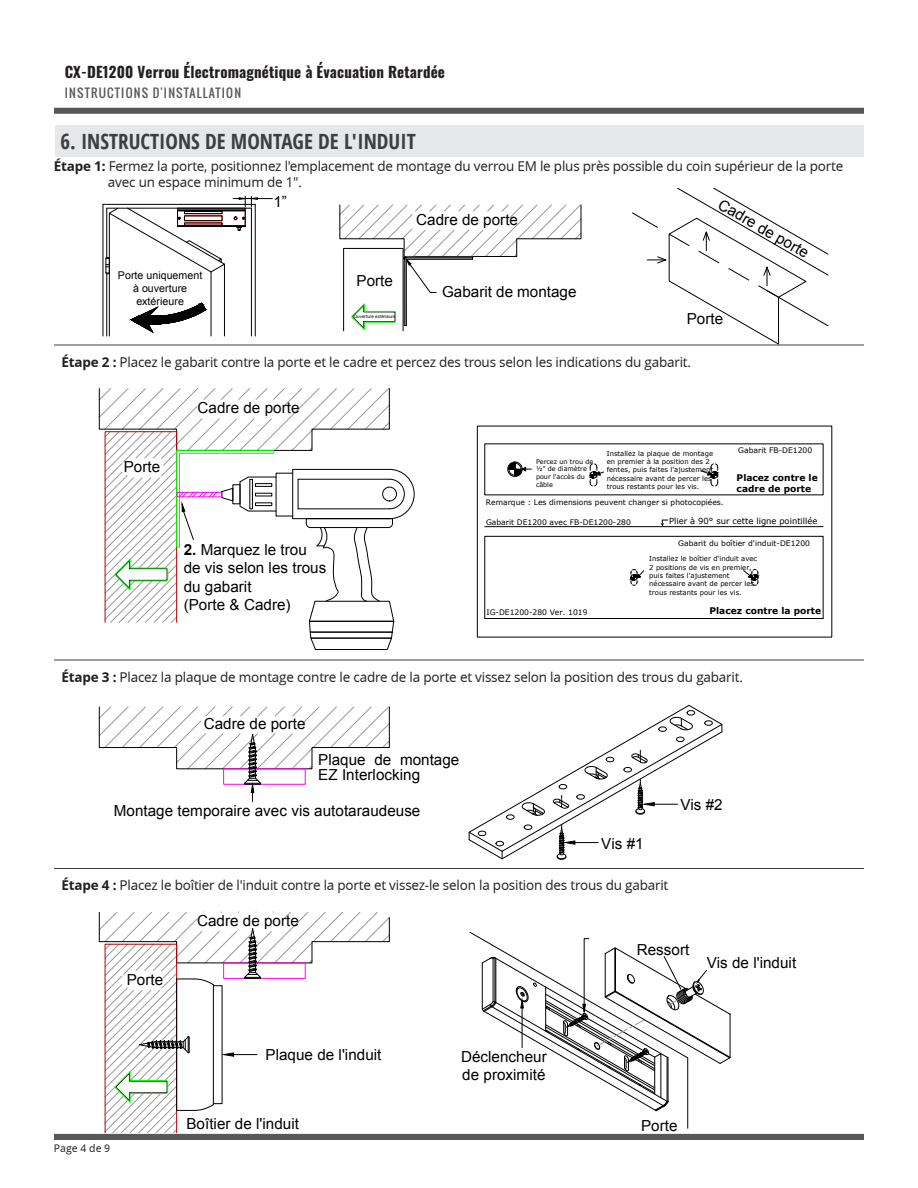
<style>
.page{position:relative;width:918px;height:1188px;background:#fff}
.page>*{position:absolute;margin:0;border:0;box-sizing:border-box;transform-origin:0 0}
._2018_-_H1_-Title_Align_Left{font:700 condensed 21px "Open Sans";color:#3e3e3f}
.t1{font:15.15px/18.3px "Arial";color:#000}
._2018-H1a_Aligh_Left-Inst_Instructions_Bl{font:700 15px "Oswald";letter-spacing:.01em;color:#231f20}
._2018_-_Numbered_List{font:13.5px/16.2px "Open Sans";letter-spacing:-.015em;color:#231f20}
._2018-H1a_Aligh_Left-Inst_Instructions_Gr{font:12px "Oswald";letter-spacing:.1em;color:#57585a}
.t2{font:10.65px/12.8px "Arial";letter-spacing:.005em;color:#000;text-align:center}
._2018_-_page___align_left{font:10.5px "Open Sans";color:#231f20}
.t3{font:700 9.15px/10.9px "Verdana";color:#000}
.t4{font:8.4px "Verdana";color:#000}
.t5{font:7.65px "Verdana";color:#000}
.t6{font:6.9px/8.4px "Verdana";color:#000}
.t7{font:6.45px/7.8px "Verdana";color:#000}
.t8{font:4.5px "Arial";color:#000}
.s1{font-weight:700}
</style>
<div class="page">
<div style="left:54px;top:1134px;width:810px;height:6px;background:#57585a"></div>
<div style="left:54px;top:108px;width:810px;height:6px;background:#57585a"></div>
<div style="left:55px;top:125px;width:809px;height:32px;background:#e6e7e9"></div>
<hr style="left:103px;top:204px;width:152px;height:1px;background:#000">
<hr style="left:103px;top:204px;width:1px;height:132px;background:#000">
<svg style="left:339px;top:204px;width:243px;height:127px"></svg>
<svg style="left:632px;top:188px;width:197px;height:157px"></svg>
<svg style="left:105px;top:196px;width:167px;height:141px"></svg>
<svg style="left:99px;top:388px;width:316px;height:262px"></svg>
<svg style="left:99px;top:706px;width:291px;height:96px"></svg>
<hr style="left:687px;top:1058px;width:1px;height:70px;background:#000">
<svg style="left:469px;top:705px;width:253px;height:155px"></svg>
<svg style="left:469px;top:932px;width:262px;height:179px"></svg>
<hr style="left:522px;top:1008px;width:1px;height:40px;background:#000">
<div style="left:507px;top:462px;width:16px;height:15px;border:1px solid #000;border-radius:50%"></div>
<hr style="left:485px;top:526px;width:338px;height:1px;background:#000">
<div style="left:484px;top:536px;width:339px;height:83px;border:1px solid #000"></div>
<svg style="left:508px;top:463px;width:23px;height:13px"></svg>
<svg style="left:700px;top:463px;width:18px;height:24px"></svg>
<svg style="left:661px;top:520px;width:7px;height:6px"></svg>
<svg style="left:590px;top:463px;width:14px;height:24px"></svg>
<svg style="left:630px;top:569px;width:15px;height:17px"></svg>
<svg style="left:743px;top:569px;width:16px;height:17px"></svg>
<svg style="left:99px;top:911px;width:291px;height:221px"></svg>
<hr style="left:54px;top:345px;width:810px;height:1px;background:#3e3e3f">
<hr style="left:54px;top:660px;width:810px;height:1px;background:#3e3e3f">
<hr style="left:54px;top:868px;width:810px;height:1px;background:#3e3e3f">
<p class="_2018-H1a_Aligh_Left-Inst_Instructions_Bl" style="left:65px;top:64px;width:382px">CX-DE1200 Verrou Électromagnétique à Évacuation Retardée</p>
<p class="_2018-H1a_Aligh_Left-Inst_Instructions_Gr" style="left:65px;top:84px;width:178px">INSTRUCTIONS D'INSTALLATION</p>
<p class="_2018_-_H1_-Title_Align_Left" style="left:60px;top:126px;width:357px">6. INSTRUCTIONS DE MONTAGE DE L'INDUIT</p>
<p class="_2018_-_Numbered_List" style="left:108px;top:158px;width:737px;text-indent:-54px"><span class="s1">Étape 1:</span> Fermez la porte, positionnez l'emplacement de montage du verrou EM le plus près possible du coin supérieur de la porte avec un espace minimum de 1".</p>
<p class="t2" style="left:118px;top:269px;width:86px">Porte uniquement à ouverture extérieure</p>
<p class="t1" style="left:273px;top:192px;width:15px">1”</p>
<p class="t1" style="left:357px;top:272px;width:38px">Porte</p>
<p class="t8" style="left:354px;top:314px;width:43px">Ouverture extérieure</p>
<p class="t1" style="left:416px;top:211px;width:103px">Cadre de porte</p>
<p class="t1" style="left:442px;top:283px;width:136px">Gabarit de montage</p>
<p class="t1" style="left:724px;top:195px;width:103px;rotate:30deg">Cadre de porte</p>
<p class="t1" style="left:687px;top:310px;width:38px">Porte</p>
<p class="_2018_-_Numbered_List" style="left:62px;top:354px;width:631px"><span class="s1">Étape 2 :</span> Placez le gabarit contre la porte et le cadre et percez des trous selon les indications du gabarit.</p>
<p class="t1" style="left:124px;top:458px;width:38px">Porte</p>
<p class="t1" style="left:198px;top:399px;width:103px">Cadre de porte</p>
<p class="t1" style="left:184px;top:541px;width:144px"><span class="s1">2.</span> Marquez le trou de vis selon les trous du gabarit<br>(Porte &amp; Cadre)</p>
<p class="t7" style="left:536px;top:458px;width:59px">Percez un trou de ½” de diamètre pour l'accès du câble</p>
<p class="t6" style="left:607px;top:449px;width:108px">Installez la plaque de montage en premier à la position des 2 fentes, puis faites l'ajustement nécessaire avant de percer les trous restants pour les vis.</p>
<p class="t5" style="left:738px;top:445px;width:75px">Gabarit FB-DE1200</p>
<p class="t3" style="left:737px;top:472px;width:83px">Placez contre le cadre de porte</p>
<p class="t5" style="left:486px;top:497px;width:239px">Remarque : Les dimensions peuvent changer si photocopiées.</p>
<p class="t5" style="left:486px;top:517px;width:146px">Gabarit DE1200 avec FB-DE1200-280</p>
<p class="t4" style="left:669px;top:515px;width:150px">Plier à 90° sur cette ligne pointillée</p>
<p class="t5" style="left:678px;top:538px;width:133px">Gabarit du boîtier d'induit-DE1200</p>
<p class="t5" style="left:487px;top:607px;width:103px">IG-DE1200-280 Ver. 1019</p>
<p class="t6" style="left:649px;top:555px;width:109px">Installez le boîtier d'induit avec<br>2 positions de vis en premier, puis faites l'ajustement nécessaire avant de percer les trous restants pour les vis.</p>
<p class="t3" style="left:710px;top:606px;width:113px">Placez contre la porte</p>
<p class="_2018_-_Numbered_List" style="left:62px;top:669px;width:683px"><span class="s1">Étape 3 :</span> Placez la plaque de montage contre le cadre de la porte et vissez selon la position des trous du gabarit.</p>
<p class="t1" style="left:204px;top:714px;width:103px">Cadre de porte</p>
<p class="t1" style="left:318px;top:752px;width:143px;line-height:15.1px">Plaque de montage<br>EZ Interlocking</p>
<p class="t1" style="left:114px;top:802px;width:308px">Montage temporaire avec vis autotaraudeuse</p>
<p class="t1" style="left:601px;top:834px;width:44px">Vis #1</p>
<p class="_2018_-_Numbered_List" style="left:62px;top:877px;width:608px"><span class="s1">Étape 4 :</span> Placez le boîtier de l'induit contre la porte et vissez-le selon la position des trous du gabarit</p>
<p class="t1" style="left:197px;top:912px;width:103px">Cadre de porte</p>
<p class="t1" style="left:680px;top:796px;width:44px">Vis #2</p>
<p class="t1" style="left:127px;top:970px;width:38px">Porte</p>
<p class="_2018_-_page___align_left" style="left:54px;top:1142px;width:58px">Page 4 de 9</p>
<p class="t1" style="left:266px;top:1046px;width:117px">Plaque de l'induit</p>
<p class="t1" style="left:186px;top:1114px;width:114px">Boîtier de l'induit</p>
<p class="t1" style="left:461px;top:1048px;width:87px">Déclencheur de proximité</p>
<p class="t1" style="left:637px;top:941px;width:54px">Ressort</p>
<p class="t1" style="left:707px;top:954px;width:91px">Vis de l'induit</p>
<p class="t1" style="left:641px;top:1117px;width:38px">Porte</p>
</div>
